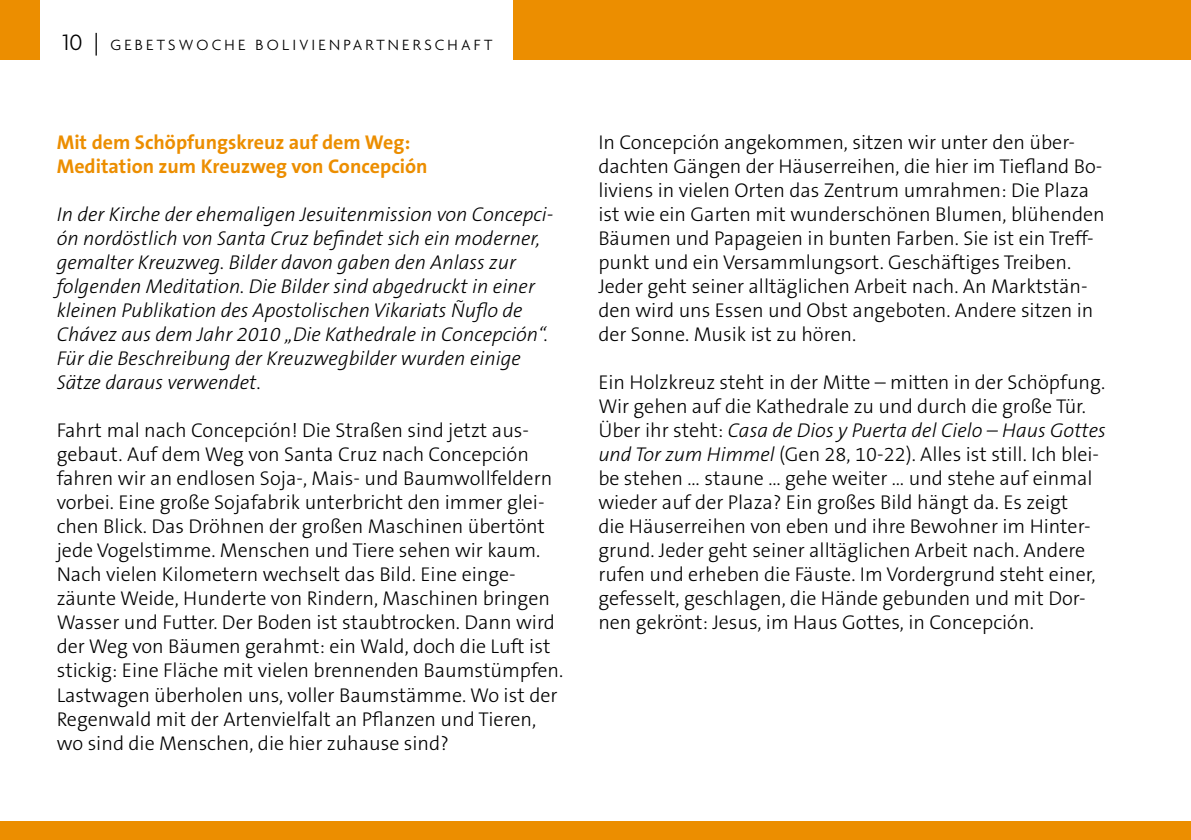
<style>
.page{position:relative;width:1191px;height:840px;background:#fff}
.page>*{position:absolute;margin:0;border:0;box-sizing:border-box;transform-origin:0 0}
.t1{font:300 20px/24px "The Sans B3";color:#000}
.t2{font:italic 300 20px/24px "The Sans B3";color:#000}
.t3{font:700 20px/24px "The Sans B7";color:#ec8e00}
.t4{font:300 16px "Agenda";letter-spacing:.2em;color:#000}
.s1{font-size:24px}
.s2{font-style:italic}
</style>
<div class="page">
<div style="left:0;top:0;width:40px;height:60px;background:#ec8e00"></div>
<div style="left:513px;top:0;width:678px;height:60px;background:#ec8e00"></div>
<div style="left:0;top:821px;width:1191px;height:18px;background:#ec8e00"></div>
<p class="t4" style="left:62px;top:35px;width:432px"><span class="s1">10 |</span> GEBETSWOCHE BOLIVIENPARTNERSCHAFT</p>
<p class="t3" style="left:57px;top:131px;width:372px">Mit dem Schöpfungskreuz auf dem Weg:<br>Meditation zum Kreuzweg von Concepción</p>
<p class="t2" style="left:57px;top:203px;width:498px">In der Kirche der ehemaligen Jesuitenmission von Concepci&shy;ón nordöstlich von Santa Cruz befindet sich ein moderner, gemalter Kreuzweg. Bilder davon gaben den Anlass zur folgenden Meditation. Die Bilder sind abgedruckt in einer kleinen Publikation des Apostolischen Vikariats Ñuflo de Chávez aus dem Jahr 2010 „Die Kathedrale in Concepción“.<br>Für die Beschreibung der Kreuzwegbilder wurden einige Sätze daraus verwendet.</p>
<p class="t1" style="left:57px;top:419px;width:508px">Fahrt mal nach Concepción! Die Straßen sind jetzt aus&shy;gebaut. Auf dem Weg von Santa Cruz nach Concepción fahren wir an endlosen Soja-, Mais- und Baumwollfeldern vorbei. Eine große Sojafabrik unterbricht den immer glei&shy;chen Blick. Das Dröhnen der großen Maschinen übertönt jede Vogelstimme. Menschen und Tiere sehen wir kaum.<br>Nach vielen Kilometern wechselt das Bild. Eine einge&shy;zäunte Weide, Hunderte von Rindern, Maschinen bringen Wasser und Futter. Der Boden ist staubtrocken. Dann wird der Weg von Bäumen gerahmt: ein Wald, doch die Luft ist stickig: Eine Fläche mit vielen brennenden Baumstümpfen.<br>Lastwagen überholen uns, voller Baumstämme. Wo ist der Regenwald mit der Artenvielfalt an Pflanzen und Tieren, wo sind die Menschen, die hier zuhause sind?</p>
<p class="t1" style="left:598px;top:131px;width:508px">In Concepción angekommen, sitzen wir unter den über&shy;dachten Gängen der Häuserreihen, die hier im Tiefland Bo&shy;liviens in vielen Orten das Zentrum umrahmen: Die Plaza ist wie ein Garten mit wunderschönen Blumen, blühenden Bäumen und Papageien in bunten Farben. Sie ist ein Treff&shy;punkt und ein Versammlungsort. Geschäftiges Treiben.<br>Jeder geht seiner alltäglichen Arbeit nach. An Marktstän&shy;den wird uns Essen und Obst angeboten. Andere sitzen in der Sonne. Musik ist zu hören.</p>
<p class="t1" style="left:598px;top:371px;width:509px">Ein Holzkreuz steht in der Mitte – mitten in der Schöpfung.<br>Wir gehen auf die Kathedrale zu und durch die große Tür.<br>Über ihr steht: <span class="s2">Casa de Dios y Puerta del Cielo – Haus Gottes und Tor zum Himmel</span> (Gen 28, 10-22). Alles ist still. Ich blei&shy;be stehen … staune … gehe weiter … und stehe auf einmal wieder auf der Plaza? Ein großes Bild hängt da. Es zeigt<br>die Häuserreihen von eben und ihre Bewohner im Hinter&shy;grund. Jeder geht seiner alltäglichen Arbeit nach. Andere rufen und erheben die Fäuste. Im Vordergrund steht einer, gefesselt, geschlagen, die Hände gebunden und mit Dor&shy;nen gekrönt: Jesus, im Haus Gottes, in Concepción.</p>
</div>
